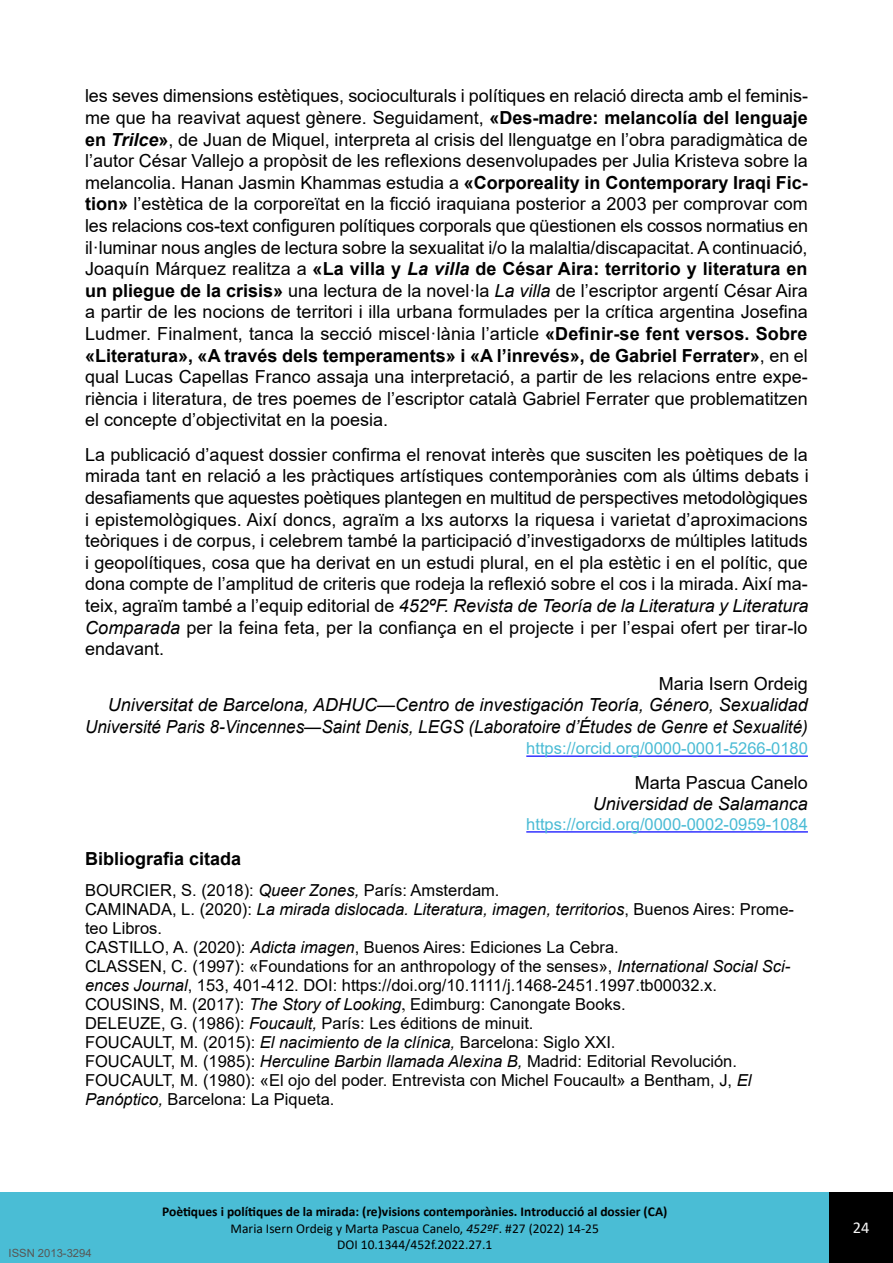
<style>
.page{position:relative;width:893px;height:1263px;background:#fff}
.page>*{position:absolute;margin:0;border:0;box-sizing:border-box;transform-origin:0 0}
.t1{font:18px/21.6px "Arial";color:#000;text-align:justify}
.t2{font:italic 18px/21.6px "Arial";color:#000;text-align:right}
.t3{font:700 18px "Arial";color:#000}
.t4{font:16.5px/19px "Arial";color:#000}
.t5{font:16.5px "Arial";color:#4abbd5}
.t6{font:16.5px "Calibri";color:#f8f8f8}
.t7{font:700 13.5px/16.2px "Calibri";color:#000;text-align:center}
.t8{font:11.25px "Arial";color:#575756}
.s1{font-weight:700}
.s2{font-weight:700;font-style:italic}
.s3{font-style:italic}
.s4{font-family:"Times New Roman"}
.s5{font-weight:400}
.s6{font-weight:400;font-style:italic}
</style>
<div class="page">
<div style="left:0;top:1192px;width:893px;height:71px;background:#4abdd5"></div>
<div style="left:829px;top:1192px;width:64px;height:71px;background:#000"></div>
<hr style="left:526px;top:755px;width:282px;height:2px;background:#00f">
<hr style="left:526px;top:831px;width:282px;height:1px;background:#00f">
<p class="t1" style="left:85px;top:85px;width:725px">les seves dimensions estètiques, socioculturals i polítiques en relació directa amb el feminis&shy;me que ha reavivat aquest gènere. Seguidament, <span class="s1">«Des-madre: melancolía del lenguaje en</span> <span class="s2">Trilce</span><span class="s1">»</span>, de Juan de Miquel, interpreta al crisis del llenguatge en l’obra paradigmàtica de l’autor César Vallejo a propòsit de les reflexions desenvolupades per Julia Kristeva sobre la melancolia. Hanan Jasmin Khammas estudia a <span class="s1">«Corporeality in Contemporary Iraqi Fic&shy;tion»</span> l’estètica de la corporeïtat en la ficció iraquiana posterior a 2003 per comprovar com les relacions cos-text configuren polítiques corporals que qüestionen els cossos normatius en il·luminar nous angles de lectura sobre la sexualitat i/o la malaltia/discapacitat. A continuació, Joaquín Márquez realitza a <span class="s1">«La villa y</span> <span class="s2">La villa</span> <span class="s1">de César Aira: territorio y literatura en un pliegue de la crisis»</span> una lectura de la novel·la <span class="s3">La villa</span> de l’escriptor argentí César Aira a partir de les nocions de territori i illa urbana formulades per la crítica argentina Josefina Ludmer. Finalment, tanca la secció miscel·lània l’article <span class="s1">«Definir-se fent versos. Sobre «Literatura», «A través dels temperaments» i «A l’inrevés», de Gabriel Ferrater»</span>, en el qual Lucas Capellas Franco assaja una interpretació, a partir de les relacions entre expe&shy;riència i literatura, de tres poemes de l’escriptor català Gabriel Ferrater que problematitzen el concepte d’objectivitat en la poesia.</p>
<p class="t1" style="left:85px;top:444px;width:725px">La publicació d’aquest dossier confirma el renovat interès que susciten les poètiques de la mirada tant en relació a les pràctiques artístiques contemporànies com als últims debats i desafiaments que aquestes poètiques plantegen en multitud de perspectives metodològiques i epistemològiques. Així doncs, agraïm a lxs autorxs la riquesa i varietat d’aproximacions teòriques i de corpus, i celebrem també la participació d’investigadorxs de múltiples latituds i geopolítiques, cosa que ha derivat en un estudi plural, en el pla estètic i en el polític, que dona compte de l’amplitud de criteris que rodeja la reflexió sobre el cos i la mirada. Així ma&shy;teix, agraïm també a l’equip editorial de <span class="s3">452ºF. Revista de Teoría de la Literatura y Literatura Comparada</span> per la feina feta, per la confiança en el projecte i per l’espai ofert per tirar-lo endavant.</p>
<p class="t1" style="left:659px;top:672px;width:151px">Maria Isern Ordeig</p>
<p class="t2" style="left:85px;top:694px;width:724px">Universitat de Barcelona, ADHUC—Centro de investigación Teoría, Género, Sexualidad<br>Université Paris 8-Vincennes—Saint Denis, LEGS (Laboratoire d’Études de Genre et Sexualité)</p>
<p class="t5" style="left:526px;top:739px;width:283px">https://orcid.org/0000-0001-5266-0180</p>
<p class="t1" style="left:635px;top:772px;width:175px">Marta Pascua Canelo</p>
<p class="t2" style="left:593px;top:793px;width:217px">Universidad de Salamanca</p>
<p class="t5" style="left:526px;top:815px;width:283px">https://orcid.org/0000-0002-0959-1084</p>
<p class="t3" style="left:85px;top:848px;width:158px">Bibliografia citada</p>
<p class="t4" style="left:85px;top:881px;width:710px">BOURCIER, S. (2018): <span class="s3">Queer Zones,</span> París: Amsterdam.<br>CAMINADA, L. (2020): <span class="s3">La mirada dislocada. Literatura, imagen, territorios</span>, Buenos Aires: Prome&shy;teo Libros.<br>CASTILLO, A. (2020): <span class="s3">Adicta imagen</span>, Buenos Aires: Ediciones La Cebra.<br>CLASSEN, C. (1997): «Foundations for an anthropology of the senses», <span class="s3">International Social Sci&shy;ences Journal</span>, 153, 401-412. DOI: https://doi.org/10.1111/j.1468-2451.1997.tb00032.x.<br>COUSINS, M. (2017): <span class="s3">The Story of Looking</span><span class="s4">,</span> Edimburg: Canongate Books.<br>DELEUZE, G. (1986): <span class="s3">Foucault,</span> París: Les éditions de minuit.<br>FOUCAULT, M. (2015): <span class="s3">El nacimiento de la clínica,</span> Barcelona: Siglo XXI<span class="s4">.<br></span>FOUCAULT, M. (1985): <span class="s3">Herculine Barbin llamada Alexina B,</span> Madrid: Editorial Revolución.<br>FOUCAULT, M. (1980): «El ojo del poder. Entrevista con Michel Foucault» a Bentham, J, <span class="s3">El Panóptico,</span> Barcelona: La Piqueta.</p>
<p class="t8" style="left:9px;top:1247px;width:85px">ISSN 2013-3294</p>
<p class="t7" style="left:162px;top:1205px;width:507px">Poètiques i polítiques de la mirada: (re)visions contemporànies. Introducció al dossier (CA)<br><span class="s5">Maria Isern Ordeig y Marta Pascua Canelo,</span> <span class="s6">452ºF</span><span class="s5">. #27 (2022) 14-25<br>DOI 10.1344/452f.2022.27.1</span></p>
<p class="t6" style="left:853px;top:1220px;width:18px">24</p>
</div>
